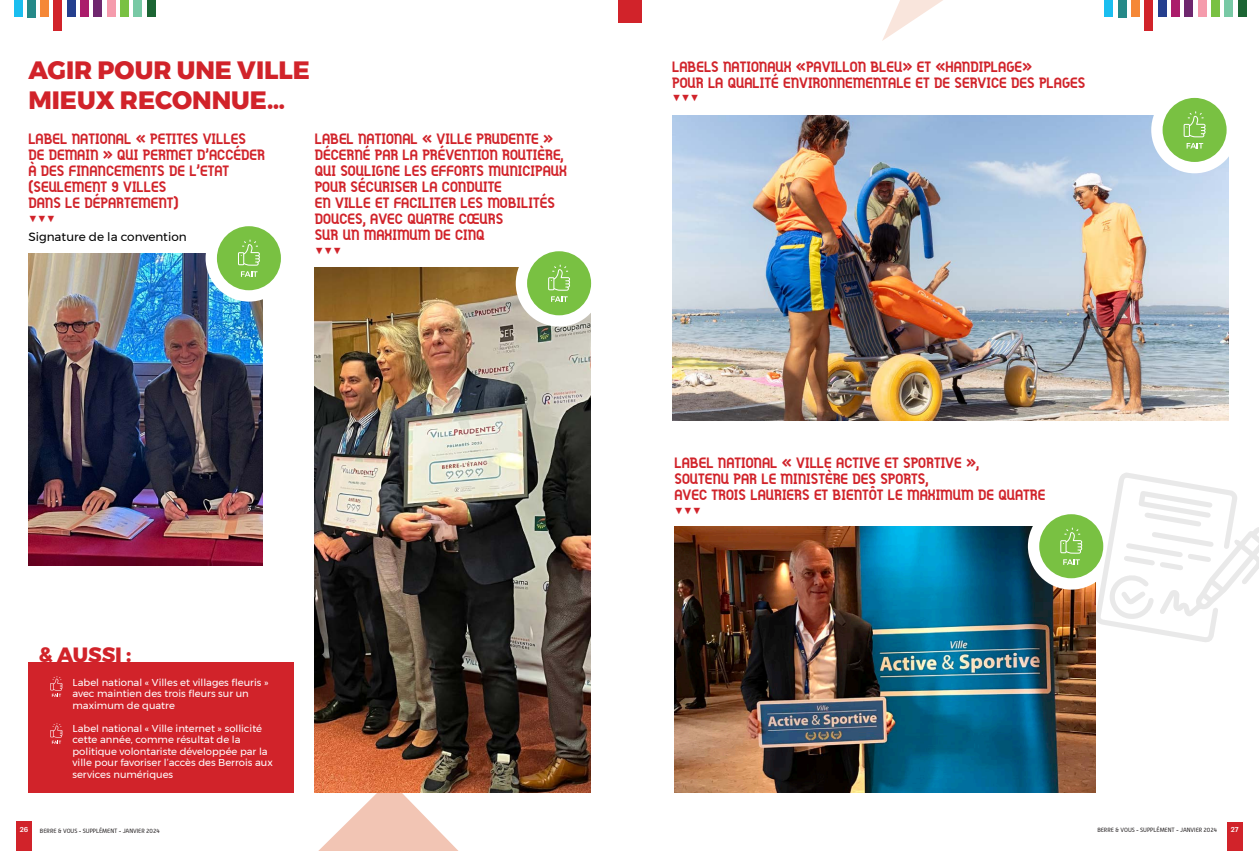
<style>
.page{position:relative;width:1259px;height:851px;background:#fff}
.page>*{position:absolute;margin:0;border:0;box-sizing:border-box;transform-origin:0 0}
.t1{font:800 25px "Montserrat";color:#d1232a}
.t2{font:800 20.6px "Montserrat";color:#d1232a}
.t3{font:15px/16px "Gilbert Bold Preview 4";color:#d1232a}
.t4{font:12px "Montserrat";color:#000001}
.t5{font:10px/11.5px "Montserrat";color:#fff}
.t6{font:500 7px "Graphik";color:#fff}
.t7{font:6px "Alwyn";color:#231f20}
</style>
<div class="page">
<div style="left:630px;top:0;width:12px;height:23px;background:#d1232a"></div>
<div style="left:618px;top:0;width:12px;height:23px;background:#d1232a"></div>
<div style="left:16px;top:821px;width:16px;height:29px;background:#d1232a"></div>
<div style="left:1227px;top:821px;width:15px;height:29px;background:#d1232a"></div>
<div style="left:1117px;top:0;width:9px;height:17px;background:#258988"></div>
<div style="left:1237px;top:0;width:9px;height:16px;background:#1b6533"></div>
<div style="left:1197px;top:0;width:9px;height:16px;background:#f59bac"></div>
<div style="left:1184px;top:0;width:9px;height:16px;background:#6f276e"></div>
<div style="left:1171px;top:0;width:8px;height:16px;background:#ab1c6b"></div>
<div style="left:1157px;top:0;width:9px;height:16px;background:#253f8e"></div>
<div style="left:1131px;top:0;width:8px;height:17px;background:#f58837"></div>
<div style="left:1144px;top:0;width:9px;height:31px;background:#d1232a"></div>
<div style="left:1224px;top:0;width:9px;height:16px;background:#78c9a5"></div>
<div style="left:1211px;top:0;width:8px;height:16px;background:#79c142"></div>
<div style="left:27px;top:0;width:9px;height:17px;background:#258988"></div>
<div style="left:14px;top:0;width:8px;height:16px;background:#1abef0"></div>
<div style="left:147px;top:0;width:8px;height:16px;background:#1b6533"></div>
<div style="left:107px;top:0;width:9px;height:16px;background:#f59bac"></div>
<div style="left:94px;top:0;width:8px;height:16px;background:#6f276e"></div>
<div style="left:80px;top:0;width:9px;height:16px;background:#ab1c6b"></div>
<div style="left:67px;top:0;width:9px;height:16px;background:#253f8e"></div>
<div style="left:40px;top:0;width:9px;height:17px;background:#f58837"></div>
<div style="left:54px;top:0;width:8px;height:31px;background:#d1232a"></div>
<div style="left:134px;top:0;width:8px;height:16px;background:#78c9a5"></div>
<div style="left:120px;top:0;width:9px;height:16px;background:#79c142"></div>
<img style="left:28px;top:253px;width:234px;height:312px">
<div style="left:206px;top:215px;width:86px;height:86px;background:#fff;border-radius:50%"></div>
<div style="left:217px;top:226px;width:64px;height:64px;background:#79c142;border-radius:50%"></div>
<svg style="left:238px;top:239px;width:22px;height:38px"></svg>
<div style="left:28px;top:662px;width:265px;height:130px;background:#d1232a"></div>
<svg style="left:882px;top:0;width:236px;height:41px"></svg>
<svg style="left:218px;top:780px;width:278px;height:70px"></svg>
<img style="left:674px;top:526px;width:421px;height:266px">
<div style="left:1028px;top:503px;width:86px;height:86px;background:#fff;border-radius:50%"></div>
<div style="left:1039px;top:514px;width:64px;height:64px;background:#79c142;border-radius:50%"></div>
<svg style="left:1063px;top:559px;width:17px;height:5px"></svg>
<svg style="left:1060px;top:527px;width:22px;height:26px"></svg>
<svg style="left:1094px;top:473px;width:165px;height:170px"></svg>
<img style="left:315px;top:267px;width:276px;height:525px">
<div style="left:516px;top:240px;width:86px;height:86px;background:#fff;border-radius:50%"></div>
<div style="left:527px;top:251px;width:64px;height:64px;background:#79c142;border-radius:50%"></div>
<svg style="left:548px;top:264px;width:22px;height:38px"></svg>
<img style="left:672px;top:116px;width:556px;height:304px">
<div style="left:1151px;top:87px;width:87px;height:86px;background:#fff;border-radius:50%"></div>
<div style="left:1162px;top:98px;width:64px;height:64px;background:#79c142;border-radius:50%"></div>
<svg style="left:1186px;top:143px;width:17px;height:5px"></svg>
<svg style="left:1183px;top:111px;width:23px;height:26px"></svg>
<svg style="left:50px;top:676px;width:13px;height:20px"></svg>
<svg style="left:50px;top:723px;width:13px;height:20px"></svg>
<p class="t1" style="left:28px;top:49px;width:283px">AGIR POUR UNE VILLE</p>
<p class="t1" style="left:28px;top:79px;width:258px">MIEUX RECONNUE…</p>
<p class="t3" style="left:28px;top:129px;width:219px">LABEL NATIONAL « PETITES VILLES</p>
<p class="t3" style="left:28px;top:145px;width:238px">DE DEMAIN » QUI PERMET D’ACCÉDER<br>À DES FINANCEMENTS DE L’ETAT</p>
<p class="t3" style="left:28px;top:177px;width:139px">(SEULEMENT 9 VILLES</p>
<p class="t3" style="left:28px;top:193px;width:152px">DANS LE DÉPARTEMENT)</p>
<p class="t4" style="left:28px;top:227px;width:160px">Signature de la convention</p>
<p class="t3" style="left:315px;top:129px;width:254px">LABEL NATIONAL « VILLE PRUDENTE »<br>DÉCERNÉ PAR LA PRÉVENTION ROUTIÈRE,<br>QUI SOULIGNE LES EFFORTS MUNICIPAUX<br>POUR SÉCURISER LA CONDUITE<br>EN VILLE ET FACILITER LES MOBILITÉS<br>DOUCES, AVEC QUATRE CŒURS<br>SUR UN MAXIMUM DE CINQ</p>
<p class="t2" style="left:38px;top:638px;width:95px">&amp; AUSSI :</p>
<p class="t5" style="left:72px;top:676px;width:197px">Label national « Villes et villages fleuris » avec maintien des trois fleurs sur un maximum de quatre</p>
<p class="t5" style="left:72px;top:722px;width:202px">Label national « Ville internet » sollicité cette année, comme résultat de la politique volontariste développée par la ville pour favoriser l’accès des Berrois aux services numériques</p>
<p class="t3" style="left:672px;top:57px;width:415px">LABELS NATIONAUX «PAVILLON BLEU» ET «HANDIPLAGE»<br>POUR LA QUALITÉ ENVIRONNEMENTALE ET DE SERVICE DES PLAGES</p>
<p class="t3" style="left:674px;top:453px;width:306px">LABEL NATIONAL « VILLE ACTIVE ET SPORTIVE »,</p>
<p class="t3" style="left:674px;top:469px;width:256px">SOUTENU PAR LE MINISTÈRE DES SPORTS,</p>
<p class="t3" style="left:674px;top:485px;width:372px">AVEC TROIS LAURIERS ET BIENTÔT LE MAXIMUM DE QUATRE</p>
<p class="t6" style="left:20px;top:824px;width:10px">26</p>
<p class="t7" style="left:40px;top:826px;width:121px">BERRE &amp; VOUS - SUPPLÉMENT - JANVIER 2024</p>
<p class="t7" style="left:1097px;top:826px;width:121px">BERRE &amp; VOUS - SUPPLÉMENT - JANVIER 2024</p>
<p class="t6" style="left:1231px;top:824px;width:9px">27</p>
</div>
